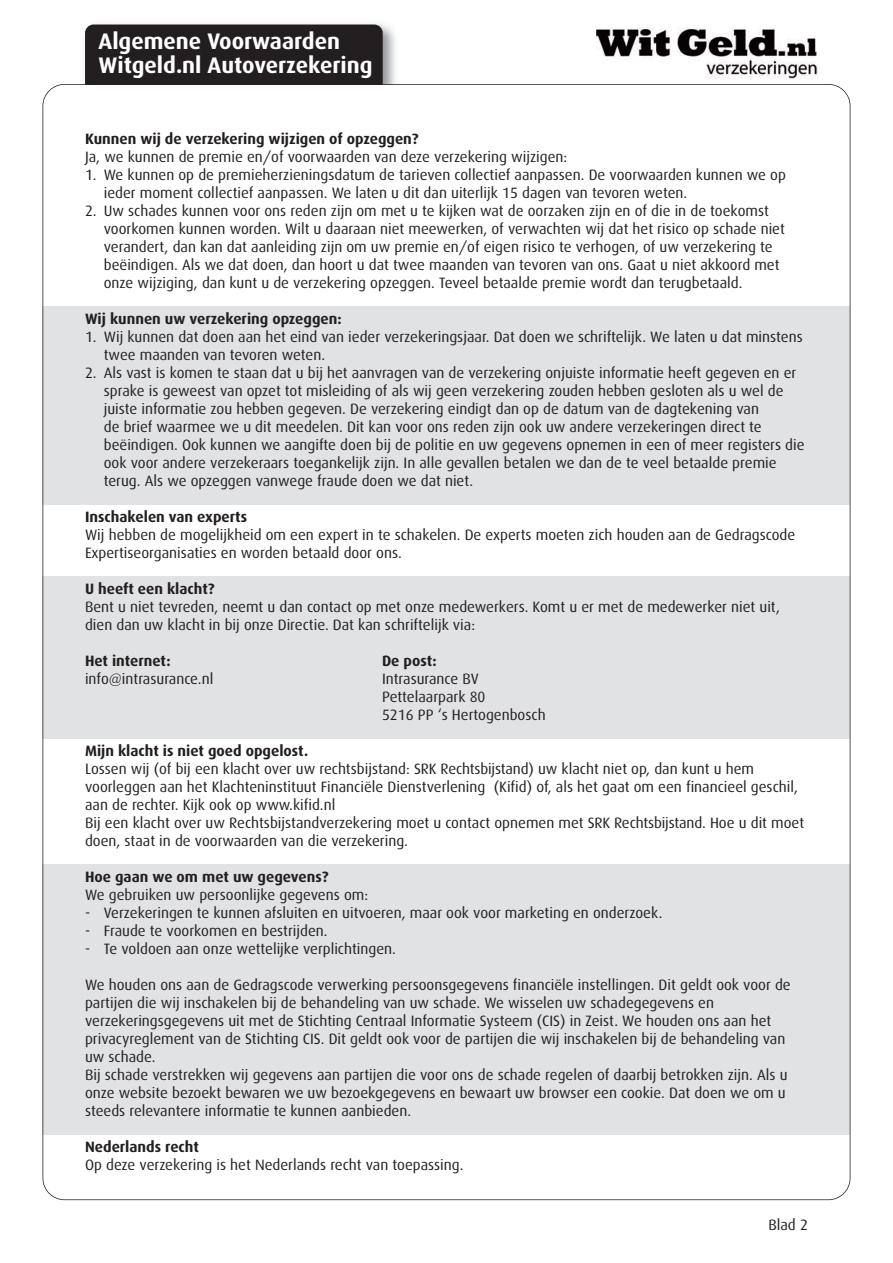
<style>
.page{position:relative;width:893px;height:1263px;background:#fff}
.page>*{position:absolute;margin:0;border:0;box-sizing:border-box;transform-origin:0 0}
.t1{font:700 22.5px/24px "Dax";color:#fff}
.t2{font:15px/18px "Dax";color:#231f20}
.t3{font:700 15px "Dax";color:#231f20}
</style>
<div class="page">
<div style="left:43px;top:306px;width:807px;height:198px;background:#e1e2e4"></div>
<div style="left:43px;top:576px;width:807px;height:162px;background:#e1e2e4"></div>
<div style="left:43px;top:864px;width:807px;height:270px;background:#e1e2e4"></div>
<img style="left:85px;top:24px;width:310px;height:60px">
<div style="left:85px;top:25px;width:298px;height:80px;background:#231f20;border-radius:9px"></div>
<div style="left:71px;top:85px;width:330px;height:41px;background:#fff"></div>
<img style="left:597px;top:27px;width:220px;height:51px">
<h1 class="t1" style="left:99px;top:30px;width:276px">Algemene Voorwaarden<br>Witgeld.nl Autoverzekering</h1>
<p class="t3" style="left:85px;top:132px;width:335px">Kunnen wij de verzekering wijzigen of opzeggen?</p>
<p class="t2" style="left:85px;top:149px;width:484px">Ja, we kunnen de premie en/of voorwaarden van deze verzekering wijzigen:</p>
<p class="t2" style="left:104px;top:167px;width:684px;text-indent:-19px">1. We kunnen op de premieherzieningsdatum de tarieven collectief aanpassen. De voorwaarden kunnen we op ieder moment collectief aanpassen. We laten u dit dan uiterlijk 15 dagen van tevoren weten.</p>
<p class="t2" style="left:104px;top:203px;width:683px;text-indent:-19px">2. Uw schades kunnen voor ons reden zijn om met u te kijken wat de oorzaken zijn en of die in de toekomst voorkomen kunnen worden. Wilt u daaraan niet meewerken, of verwachten wij dat het risico op schade niet verandert, dan kan dat aanleiding zijn om uw premie en/of eigen risico te verhogen, of uw verzekering te beëindigen. Als we dat doen, dan hoort u dat twee maanden van tevoren van ons. Gaat u niet akkoord met onze wijziging, dan kunt u de verzekering opzeggen. Teveel betaalde premie wordt dan terugbetaald.</p>
<p class="t3" style="left:85px;top:312px;width:258px">Wij kunnen uw verzekering opzeggen:</p>
<p class="t2" style="left:104px;top:329px;width:700px;text-indent:-19px">1. Wij kunnen dat doen aan het eind van ieder verzekeringsjaar. Dat doen we schriftelijk. We laten u dat minstens twee maanden van tevoren weten.</p>
<p class="t2" style="left:104px;top:365px;width:702px;text-indent:-19px">2. Als vast is komen te staan dat u bij het aanvragen van de verzekering onjuiste informatie heeft gegeven en er sprake is geweest van opzet tot misleiding of als wij geen verzekering zouden hebben gesloten als u wel de juiste informatie zou hebben gegeven. De verzekering eindigt dan op de datum van de dagtekening van<br>de brief waarmee we u dit meedelen. Dit kan voor ons reden zijn ook uw andere verzekeringen direct te beëindigen. Ook kunnen we aangifte doen bij de politie en uw gegevens opnemen in een of meer registers die ook voor andere verzekeraars toegankelijk zijn. In alle gevallen betalen we dan de te veel betaalde premie terug. Als we opzeggen vanwege fraude doen we dat niet.</p>
<p class="t3" style="left:85px;top:510px;width:164px">Inschakelen van experts</p>
<p class="t2" style="left:85px;top:527px;width:712px">Wij hebben de mogelijkheid om een expert in te schakelen. De experts moeten zich houden aan de Gedragscode<br>Expertiseorganisaties en worden betaald door ons.</p>
<p class="t3" style="left:85px;top:582px;width:131px">U heeft een klacht?</p>
<p class="t2" style="left:85px;top:599px;width:696px">Bent u niet tevreden, neemt u dan contact op met onze medewerkers. Komt u er met de medewerker niet uit, dien dan uw klacht in bij onze Directie. Dat kan schriftelijk via:</p>
<p class="t3" style="left:85px;top:654px;width:87px">Het internet:</p>
<p class="t3" style="left:382px;top:654px;width:56px">De post:</p>
<p class="t2" style="left:85px;top:671px;width:130px">info@intrasurance.nl</p>
<p class="t2" style="left:382px;top:671px;width:165px">Intrasurance BV<br>Pettelaarpark 80<br>5216 PP ‘s Hertogenbosch</p>
<p class="t3" style="left:85px;top:744px;width:225px">Mijn klacht is niet goed opgelost.</p>
<p class="t2" style="left:85px;top:761px;width:721px">Lossen wij (of bij een klacht over uw rechtsbijstand: SRK Rechtsbijstand) uw klacht niet op, dan kunt u hem voorleggen aan het Klachteninstituut Financiële Dienstverlening (Kifid) of, als het gaat om een financieel geschil, aan de rechter. Kijk ook op www.kifid.nl<br>Bij een klacht over uw Rechtsbijstandverzekering moet u contact opnemen met SRK Rechtsbijstand. Hoe u dit moet doen, staat in de voorwaarden van die verzekering.</p>
<p class="t3" style="left:85px;top:870px;width:245px">Hoe gaan we om met uw gegevens?</p>
<p class="t2" style="left:85px;top:887px;width:285px">We gebruiken uw persoonlijke gegevens om:</p>
<p class="t2" style="left:85px;top:905px;width:579px">- Verzekeringen te kunnen afsluiten en uitvoeren, maar ook voor marketing en onderzoek.</p>
<p class="t2" style="left:85px;top:923px;width:244px">- Fraude te voorkomen en bestrijden.</p>
<p class="t2" style="left:85px;top:941px;width:312px">- Te voldoen aan onze wettelijke verplichtingen.</p>
<p class="t2" style="left:85px;top:977px;width:707px">We houden ons aan de Gedragscode verwerking persoonsgegevens financiële instellingen. Dit geldt ook voor de partijen die wij inschakelen bij de behandeling van uw schade. We wisselen uw schadegegevens en verzekeringsgegevens uit met de Stichting Centraal Informatie Systeem (CIS) in Zeist. We houden ons aan het privacyreglement van de Stichting CIS. Dit geldt ook voor de partijen die wij inschakelen bij de behandeling van uw schade.<br>Bij schade verstrekken wij gegevens aan partijen die voor ons de schade regelen of daarbij betrokken zijn. Als u onze website bezoekt bewaren we uw bezoekgegevens en bewaart uw browser een cookie. Dat doen we om u steeds relevantere informatie te kunnen aanbieden.</p>
<p class="t3" style="left:85px;top:1140px;width:115px">Nederlands recht</p>
<p class="t2" style="left:85px;top:1157px;width:380px">Op deze verzekering is het Nederlands recht van toepassing.</p>
<p class="t2" style="left:768px;top:1217px;width:41px">Blad 2</p>
</div>
